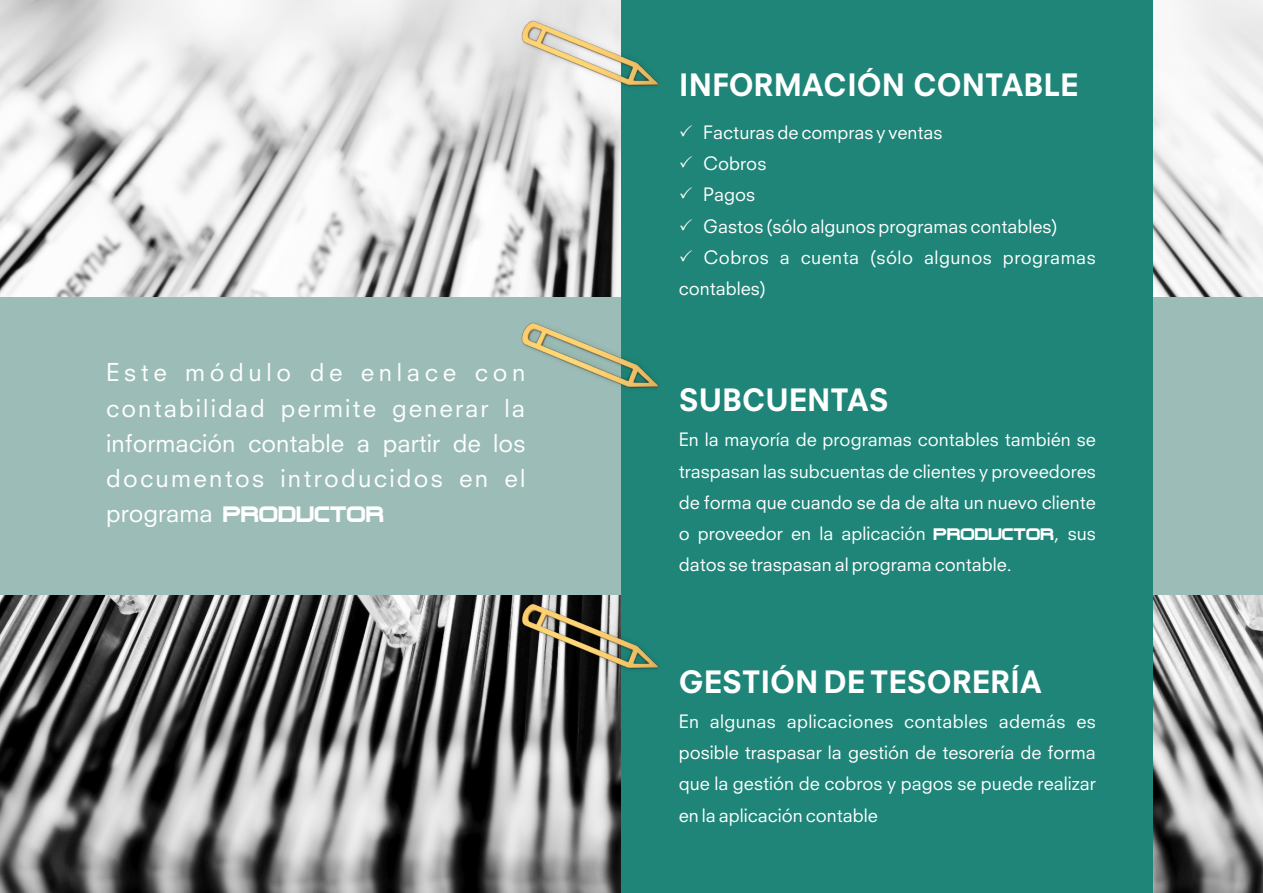
<style>
.page{position:relative;width:1263px;height:893px;background:#fff}
.page>*{position:absolute;margin:0;border:0;box-sizing:border-box;transform-origin:0 0}
.t1{font:800 30px "Neuzeit SLT Std";color:#fff}
.t2{font:24px/35.1px "Neuzeit SLT Std";letter-spacing:.095em;color:#fff;text-align:justify}
.t3{font:24px "Terminator Two";color:#fff}
.t4{font:18px/31.2px "Neuzeit SLT Std";color:#fff;text-align:justify}
.t5{font:18px "Neuzeit SLT Std";letter-spacing:.025em;color:#fff}
.s1{font-family:"Neuzeit SLT Std"}
.s2{font-family:"Terminator Two"}
</style>
<div class="page">
<img style="left:0;top:0;width:1263px;height:893px">
<div style="left:0;top:298px;width:1263px;height:297px;background:#9cbdb7"></div>
<div style="left:622px;top:0;width:531px;height:893px;background:#1e8578"></div>
<img style="left:490px;top:0;width:169px;height:157px">
<img style="left:490px;top:258px;width:169px;height:200px">
<img style="left:490px;top:539px;width:169px;height:200px">
<h2 class="t2" style="left:106px;top:358px;width:421px">Este módulo de enlace con contabilidad permite generar la información contable a partir de los documentos introducidos en el</h2>
<h2 class="t3" style="left:106px;top:506px;width:280px"><span class="s1">programa</span> PRODUCTOR</h2>
<h1 class="t1" style="left:679px;top:73px;width:401px">INFORMACIÓN CONTABLE</h1>
<p class="t4" style="left:703px;top:119px;width:241px">Facturas de compras y ventas</p>
<p class="t4" style="left:703px;top:150px;width:65px">Cobros</p>
<p class="t4" style="left:703px;top:181px;width:54px">Pagos</p>
<p class="t4" style="left:703px;top:212px;width:356px">Gastos (sólo algunos programas contables)</p>
<p class="t5" style="left:703px;top:250px;width:394px">Cobros a cuenta (sólo algunos programas</p>
<p class="t4" style="left:679px;top:275px;width:89px">contables)</p>
<h1 class="t1" style="left:679px;top:388px;width:212px">SUBCUENTAS</h1>
<p class="t4" style="left:679px;top:426px;width:418px">En la mayoría de programas contables también se traspasan las subcuentas de clientes y proveedores de forma que cuando se da de alta un nuevo cliente o proveedor en la aplicación <span class="s2">PRODUCTOR</span>, sus datos se traspasan al programa contable.</p>
<h1 class="t1" style="left:679px;top:670px;width:365px">GESTIÓN DE TESORERÍA</h1>
<p class="t4" style="left:679px;top:708px;width:418px">En algunas aplicaciones contables además es posible traspasar la gestión de tesorería de forma que la gestión de cobros y pagos se puede realizar en la aplicación contable</p>
</div>
